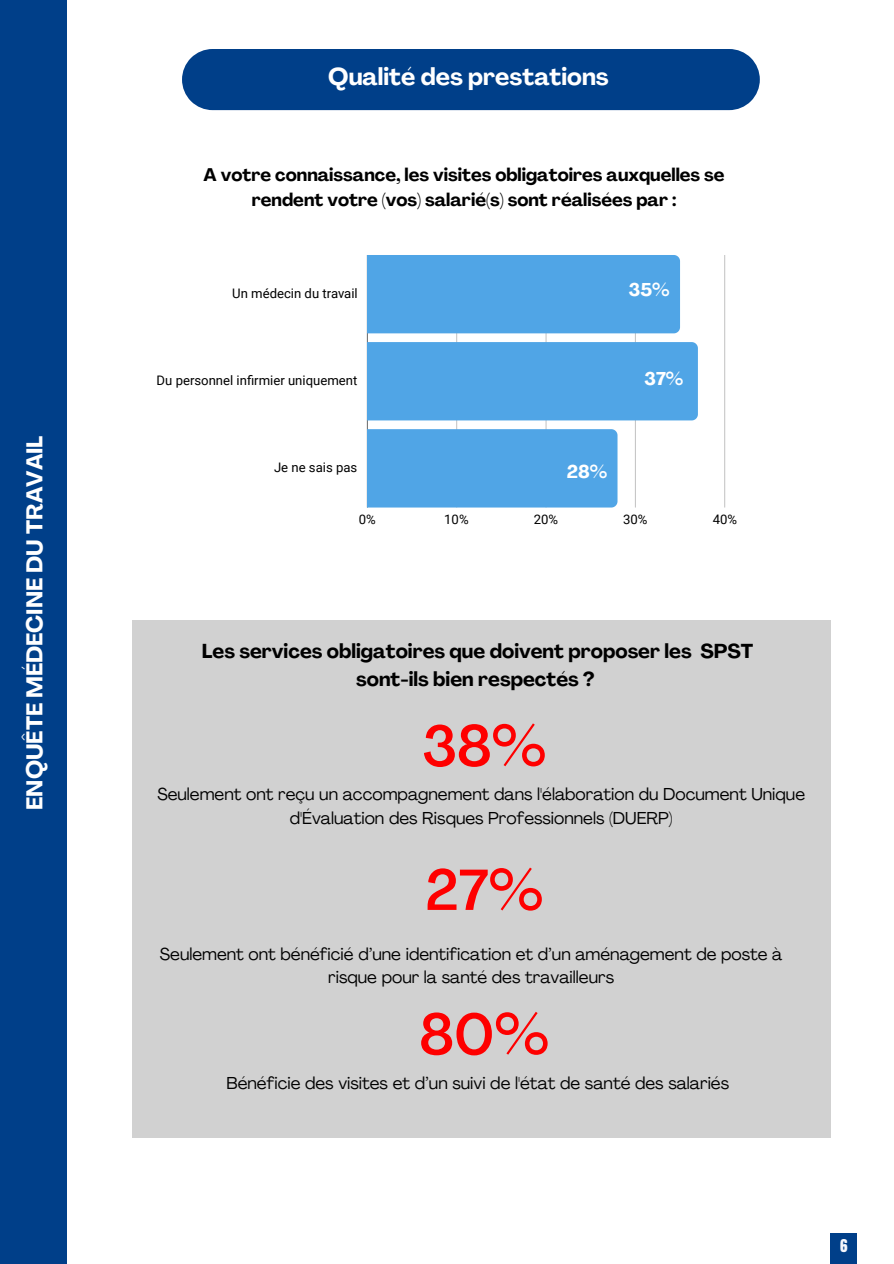
<style>
.page{position:relative;width:894px;height:1264px;background:#fff}
.page>*{position:absolute;margin:0;border:0;box-sizing:border-box;transform-origin:0 0}
.t1{font:500 56.7px "Agrandir";color:#fe0000}
.t2{font:700 24px "Agrandir";color:#fff}
.t3{font:700 22.5px "Agrandir";color:#fff}
.t4{font:700 19.8px/27.8px "Agrandir";color:#000;text-align:center}
.t5{font:700 18.3px "Agrandir";color:#fff}
.t6{font:700 18px/24.8px "Agrandir";color:#000;text-align:center}
.t7{font:17.1px/23.4px "Agrandir";color:#000;text-align:center}
.t8{font:15px "Anton";color:#f4f6fc}
.t9{font:13.05px "Roboto";color:#000}
</style>
<div class="page">
<div style="left:0;top:0;width:66px;height:1263px;background:#003f89"></div>
<div style="left:830px;top:1232px;width:27px;height:31px;background:#003f89"></div>
<div style="left:182px;top:49px;width:577px;height:61px;background:#003f89"></div>
<hr style="left:367px;top:255px;width:1px;height:252px;background:#000;opacity:.6">
<hr style="left:456px;top:255px;width:1px;height:252px;background:#000;opacity:.25">
<hr style="left:545px;top:255px;width:1px;height:252px;background:#000;opacity:.25">
<hr style="left:635px;top:255px;width:1px;height:252px;background:#c7c7c7">
<hr style="left:724px;top:255px;width:1px;height:252px;background:#cecece">
<div style="left:367px;top:255px;width:312px;height:78px;background:#50a5e6"></div>
<div style="left:367px;top:342px;width:330px;height:78px;background:#50a5e6"></div>
<div style="left:367px;top:429px;width:250px;height:78px;background:#50a5e6"></div>
<div style="left:132px;top:620px;width:698px;height:517px;background:#d1d1d1"></div>
<h3 class="t3" style="left:21px;top:809px;width:376px;rotate:-90deg">ENQUÊTE MÉDECINE DU TRAVAIL</h3>
<h2 class="t2" style="left:328px;top:61px;width:282px">Qualité des prestations</h2>
<p class="t6" style="left:203px;top:163px;width:522px">A votre connaissance, les visites obligatoires auxquelles se rendent votre (vos) salarié(s) sont réalisées par :</p>
<p class="t9" style="left:232px;top:284px;width:127px">Un médecin du travail</p>
<p class="t5" style="left:628px;top:278px;width:42px">35%</p>
<p class="t9" style="left:156px;top:371px;width:202px">Du personnel infirmier uniquement</p>
<p class="t5" style="left:644px;top:367px;width:40px">37%</p>
<p class="t9" style="left:274px;top:458px;width:85px">Je ne sais pas</p>
<p class="t5" style="left:566px;top:460px;width:42px">28%</p>
<p class="t9" style="left:359px;top:510px;width:18px">0%</p>
<p class="t9" style="left:444px;top:510px;width:26px">10%</p>
<p class="t9" style="left:533px;top:510px;width:26px">20%</p>
<p class="t9" style="left:623px;top:510px;width:26px">30%</p>
<p class="t9" style="left:712px;top:510px;width:26px">40%</p>
<p class="t4" style="left:202px;top:637px;width:552px">Les services obligatoires que doivent proposer les SPST sont-ils bien respectés ?</p>
<h1 class="t1" style="left:422px;top:711px;width:125px">38%</h1>
<p class="t7" style="left:157px;top:782px;width:649px">Seulement ont reçu un accompagnement dans l'élaboration du Document Unique d'Évaluation des Risques Professionnels (DUERP)</p>
<h1 class="t1" style="left:425px;top:855px;width:120px">27%</h1>
<p class="t7" style="left:160px;top:941px;width:624px">Seulement ont bénéficié d’une identification et d’un aménagement de poste à risque pour la santé des travailleurs</p>
<h1 class="t1" style="left:419px;top:999px;width:131px">80%</h1>
<p class="t7" style="left:226px;top:1070px;width:504px">Bénéficie des visites et d’un suivi de l'état de santé des salariés</p>
<p class="t8" style="left:840px;top:1238px;width:9px">6</p>
</div>
